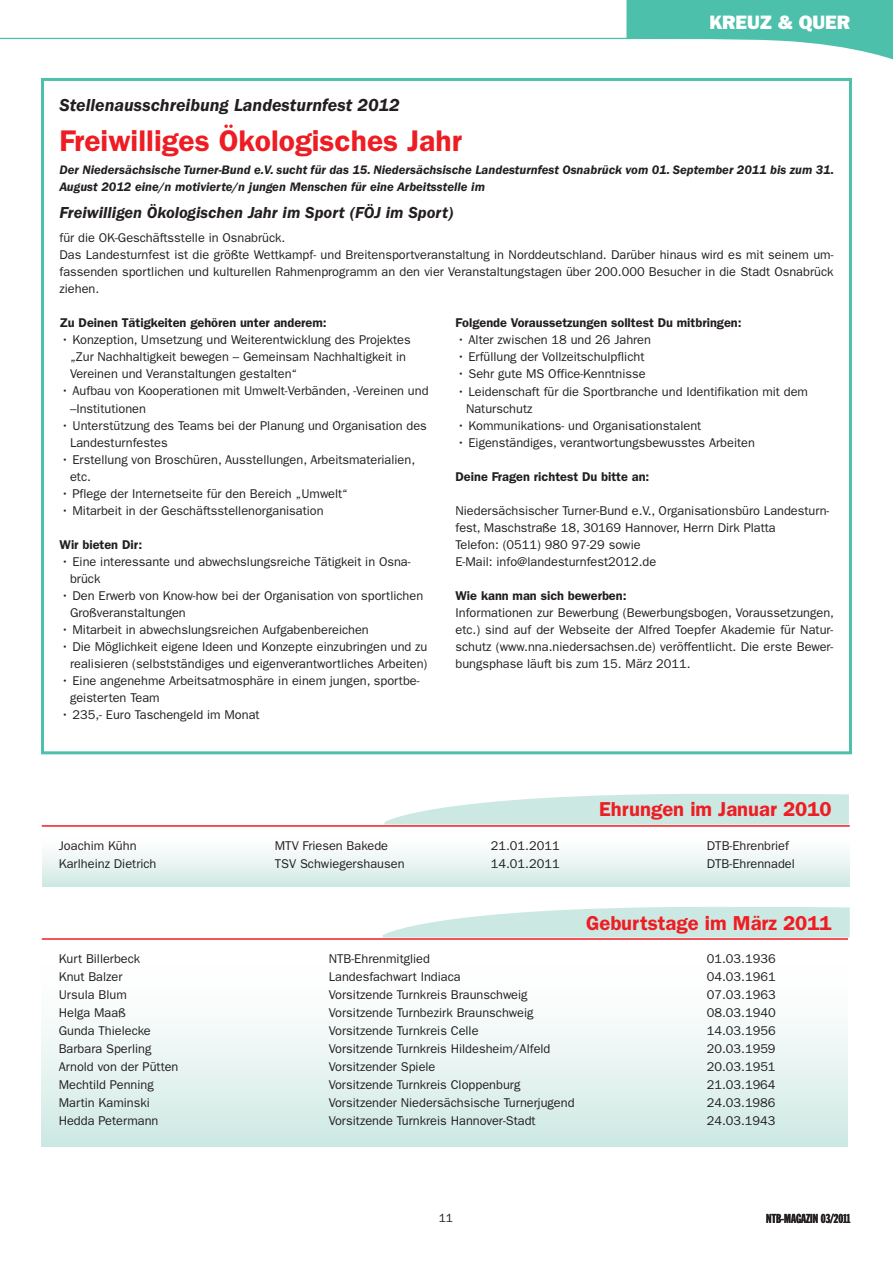
<style>
.page{position:relative;width:893px;height:1263px;background:#fff}
.page>*{position:absolute;margin:0;border:0;box-sizing:border-box;transform-origin:0 0}
.t1{font:600 30px "Franklin Gothic";color:#ee1d23}
.t2{font:600 20.25px "Franklin Gothic";color:#ee1d23}
.t3{font:800 19.5px "Franklin Gothic";color:#fff}
.t4{font:italic 600 18px "Franklin Gothic";color:#231f20}
.t5{font:italic 600 16.5px "Franklin Gothic";color:#231f20}
.t6{font:12.75px/17px "Franklin Gothic";color:#231f20}
.t7{font:italic 600 12.75px/17px "Franklin Gothic";color:#231f20}
.t8{font:600 12.75px "Franklin Gothic";color:#231f20}
.t9{font:12.75px "Franklin Gothic Extra Cond";color:#231f20}
.t10{font:12px "Franklin Gothic";color:#231f20}
</style>
<div class="page">
<svg style="left:626px;top:0;width:267px;height:60px"></svg>
<hr style="left:0;top:38px;width:627px;height:1px;background:#4dc0ab">
<div style="left:42px;top:942px;width:806px;height:204px;background:linear-gradient(to bottom,#fff,#d1eae5)"></div>
<svg style="left:383px;top:907px;width:467px;height:30px"></svg>
<hr style="left:42px;top:938px;width:806px;height:2px;background:#ee1d23">
<div style="left:42px;top:829px;width:808px;height:57px;background:linear-gradient(to bottom,#fff,#d3ebe5)"></div>
<svg style="left:385px;top:794px;width:464px;height:30px"></svg>
<hr style="left:42px;top:825px;width:808px;height:2px;background:#ee1d23">
<div style="left:41px;top:78px;width:811px;height:676px;border:3px solid #4dc0ab"></div>
<h3 class="t3" style="left:709px;top:11px;width:142px">KREUZ &amp; QUER</h3>
<h3 class="t4" style="left:60px;top:95px;width:342px">Stellenausschreibung Landesturnfest 2012</h3>
<h1 class="t1" style="left:60px;top:123px;width:404px">Freiwilliges Ökologisches Jahr</h1>
<p class="t7" style="left:60px;top:162px;width:776px">Der Niedersächsische Turner-Bund e.V. sucht für das 15. Niedersächsische Landesturnfest Osnabrück vom 01. September 2011 bis zum 31.<br>August 2012 eine/n motivierte/n jungen Menschen für eine Arbeitsstelle im</p>
<p class="t5" style="left:60px;top:203px;width:395px">Freiwilligen Ökologischen Jahr im Sport (FÖJ im Sport)</p>
<p class="t6" style="left:60px;top:230px;width:775px">für die OK-Geschäftsstelle in Osnabrück.<br>Das Landesturnfest ist die größte Wettkampf- und Breitensportveranstaltung in Norddeutschland. Darüber hinaus wird es mit seinem um&shy;fassenden sportlichen und kulturellen Rahmenprogramm an den vier Veranstaltungstagen über 200.000 Besucher in die Stadt Osnabrück ziehen.</p>
<p class="t8" style="left:60px;top:315px;width:269px">Zu Deinen Tätigkeiten gehören unter anderem:</p>
<p class="t6" style="left:70px;top:332px;width:342px;text-indent:-9px">• Konzeption, Umsetzung und Weiterentwicklung des Projektes „Zur Nachhaltigkeit bewegen – Gemeinsam Nachhaltigkeit in<br>Vereinen und Veranstaltungen gestalten“</p>
<p class="t6" style="left:70px;top:383px;width:360px;text-indent:-9px">• Aufbau von Kooperationen mit Umwelt-Verbänden, -Vereinen und –Institutionen</p>
<p class="t6" style="left:70px;top:417px;width:358px;text-indent:-9px">• Unterstützung des Teams bei der Planung und Organisation des<br>Landesturnfestes</p>
<p class="t6" style="left:70px;top:451px;width:347px;text-indent:-9px">• Erstellung von Broschüren, Ausstellungen, Arbeitsmaterialien, etc.</p>
<p class="t6" style="left:61px;top:485px;width:289px">• Pflege der Internetseite für den Bereich „Umwelt“</p>
<p class="t6" style="left:61px;top:502px;width:264px">• Mitarbeit in der Geschäftsstellenorganisation</p>
<p class="t8" style="left:60px;top:537px;width:84px">Wir bieten Dir:</p>
<p class="t6" style="left:70px;top:553px;width:342px;text-indent:-9px">• Eine interessante und abwechslungsreiche Tätigkeit in Osna&shy;brück</p>
<p class="t6" style="left:70px;top:587px;width:355px;text-indent:-9px">• Den Erwerb von Know-how bei der Organisation von sportlichen<br>Großveranstaltungen</p>
<p class="t6" style="left:61px;top:621px;width:309px">• Mitarbeit in abwechslungsreichen Aufgabenbereichen</p>
<p class="t6" style="left:61px;top:638px;width:368px;text-align:right">• Die Möglichkeit eigene Ideen und Konzepte einzubringen und zu realisieren (selbstständiges und eigenverantwortliches Arbeiten)</p>
<p class="t6" style="left:70px;top:672px;width:351px;text-indent:-9px">• Eine angenehme Arbeitsatmosphäre in einem jungen, sportbe&shy;geisterten Team</p>
<p class="t6" style="left:61px;top:706px;width:200px">• 235,- Euro Taschengeld im Monat</p>
<p class="t8" style="left:455px;top:316px;width:288px">Folgende Voraussetzungen solltest Du mitbringen:</p>
<p class="t6" style="left:457px;top:332px;width:196px">• Alter zwischen 18 und 26 Jahren</p>
<p class="t6" style="left:457px;top:349px;width:189px">• Erfüllung der Vollzeitschulpflicht</p>
<p class="t6" style="left:457px;top:366px;width:190px">• Sehr gute MS Office-Kenntnisse</p>
<p class="t6" style="left:466px;top:383px;width:344px;text-indent:-9px">• Leidenschaft für die Sportbranche und Identifikation mit dem<br>Naturschutz</p>
<p class="t6" style="left:457px;top:417px;width:246px">• Kommunikations- und Organisationstalent</p>
<p class="t6" style="left:457px;top:434px;width:299px">• Eigenständiges, verantwortungsbewusstes Arbeiten</p>
<p class="t8" style="left:455px;top:469px;width:195px">Deine Fragen richtest Du bitte an:</p>
<p class="t6" style="left:455px;top:502px;width:375px">Niedersächsischer Turner-Bund e.V., Organisationsbüro Landesturn&shy;fest, Maschstraße 18, 30169 Hannover, Herrn Dirk Platta<br>Telefon: (0511) 980 97-29 sowie<br>E-Mail: info@landesturnfest2012.de</p>
<p class="t8" style="left:455px;top:588px;width:172px">Wie kann man sich bewerben:</p>
<p class="t6" style="left:455px;top:604px;width:380px;text-align:justify">Informationen zur Bewerbung (Bewerbungsbogen, Voraussetzungen, etc.) sind auf der Webseite der Alfred Toepfer Akademie für Natur&shy;schutz (www.nna.niedersachsen.de) veröffentlicht. Die erste Bewer&shy;bungsphase läuft bis zum 15. März 2011.</p>
<h2 class="t2" style="left:599px;top:797px;width:234px">Ehrungen im Januar 2010</h2>
<p class="t6" style="left:59px;top:837px;width:79px">Joachim Kühn</p>
<p class="t6" style="left:275px;top:837px;width:115px">MTV Friesen Bakede</p>
<p class="t6" style="left:491px;top:837px;width:70px">21.01.2011</p>
<p class="t6" style="left:707px;top:837px;width:84px">DTB-Ehrenbrief</p>
<p class="t6" style="left:59px;top:855px;width:99px">Karlheinz Dietrich</p>
<p class="t6" style="left:275px;top:855px;width:131px">TSV Schwiegershausen</p>
<p class="t6" style="left:491px;top:855px;width:70px">14.01.2011</p>
<p class="t6" style="left:707px;top:855px;width:89px">DTB-Ehrennadel</p>
<h2 class="t2" style="left:586px;top:911px;width:247px">Geburtstage im März 2011</h2>
<p class="t6" style="left:59px;top:950px;width:83px">Kurt Billerbeck</p>
<p class="t6" style="left:329px;top:950px;width:103px">NTB-Ehrenmitglied</p>
<p class="t6" style="left:707px;top:950px;width:70px">01.03.1936</p>
<p class="t6" style="left:59px;top:968px;width:65px">Knut Balzer</p>
<p class="t6" style="left:329px;top:968px;width:133px">Landesfachwart Indiaca</p>
<p class="t6" style="left:707px;top:968px;width:70px">04.03.1961</p>
<p class="t6" style="left:59px;top:986px;width:70px">Ursula Blum</p>
<p class="t6" style="left:329px;top:986px;width:200px">Vorsitzende Turnkreis Braunschweig</p>
<p class="t6" style="left:707px;top:986px;width:70px">07.03.1963</p>
<p class="t6" style="left:59px;top:1004px;width:69px">Helga Maaß</p>
<p class="t6" style="left:329px;top:1004px;width:206px">Vorsitzende Turnbezirk Braunschweig</p>
<p class="t6" style="left:707px;top:1004px;width:70px">08.03.1940</p>
<p class="t6" style="left:59px;top:1022px;width:94px">Gunda Thielecke</p>
<p class="t6" style="left:329px;top:1022px;width:151px">Vorsitzende Turnkreis Celle</p>
<p class="t6" style="left:707px;top:1022px;width:70px">14.03.1956</p>
<p class="t6" style="left:59px;top:1040px;width:94px">Barbara Sperling</p>
<p class="t6" style="left:329px;top:1040px;width:223px">Vorsitzende Turnkreis Hildesheim/Alfeld</p>
<p class="t6" style="left:707px;top:1040px;width:70px">20.03.1959</p>
<p class="t6" style="left:59px;top:1058px;width:121px">Arnold von der Pütten</p>
<p class="t6" style="left:329px;top:1058px;width:108px">Vorsitzender Spiele</p>
<p class="t6" style="left:707px;top:1058px;width:70px">20.03.1951</p>
<p class="t6" style="left:59px;top:1076px;width:97px">Mechtild Penning</p>
<p class="t6" style="left:329px;top:1076px;width:193px">Vorsitzende Turnkreis Cloppenburg</p>
<p class="t6" style="left:707px;top:1076px;width:70px">21.03.1964</p>
<p class="t6" style="left:59px;top:1094px;width:93px">Martin Kaminski</p>
<p class="t6" style="left:329px;top:1094px;width:247px">Vorsitzender Niedersächsische Turnerjugend</p>
<p class="t6" style="left:707px;top:1094px;width:70px">24.03.1986</p>
<p class="t6" style="left:59px;top:1112px;width:101px">Hedda Petermann</p>
<p class="t6" style="left:329px;top:1112px;width:208px">Vorsitzende Turnkreis Hannover-Stadt</p>
<p class="t6" style="left:707px;top:1112px;width:70px">24.03.1943</p>
<p class="t10" style="left:439px;top:1211px;width:16px">11</p>
<p class="t9" style="left:766px;top:1211px;width:86px">NTB-MAGAZIN 03/2011</p>
</div>
